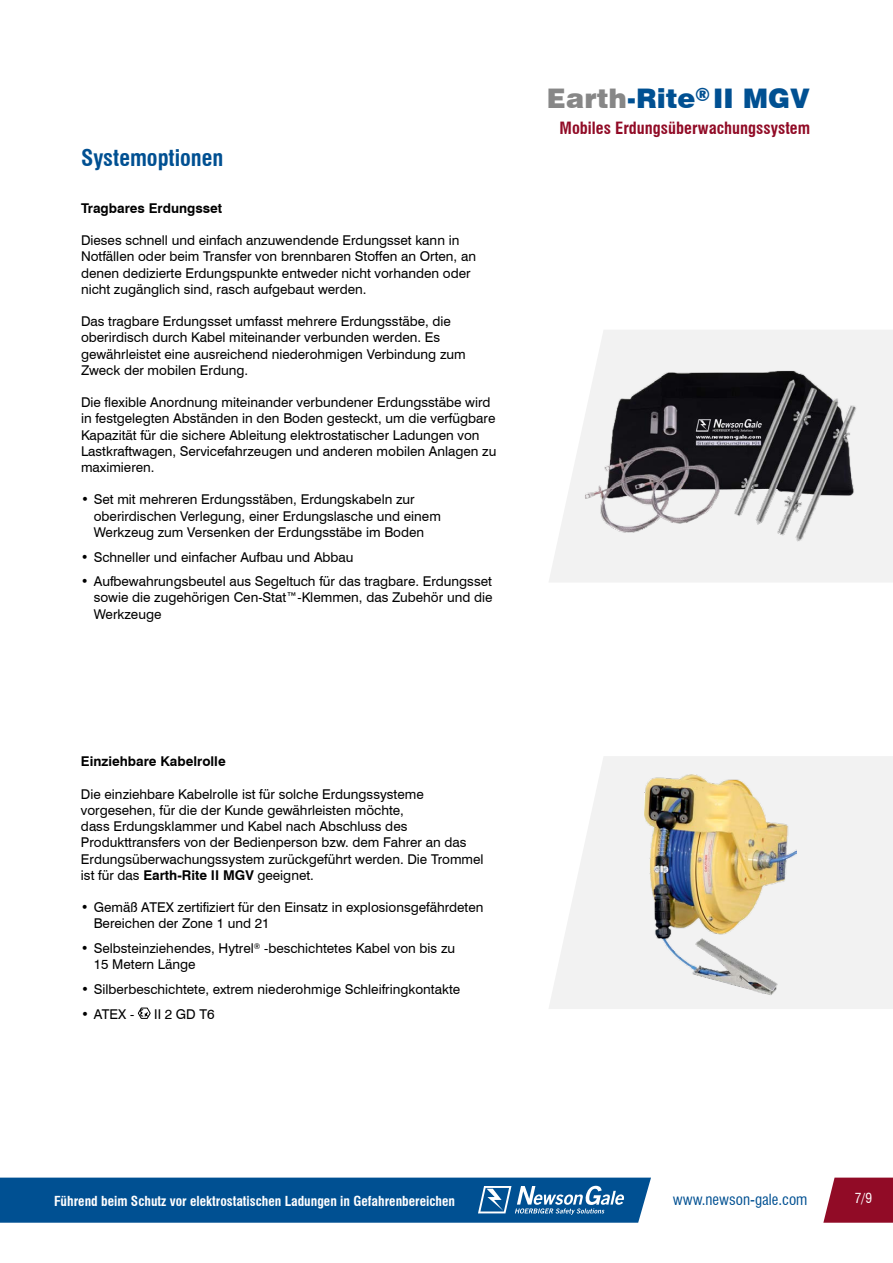
<style>
.page{position:relative;width:893px;height:1263px;background:#fff}
.page>*{position:absolute;margin:0;border:0;box-sizing:border-box;transform-origin:0 0}
.t1{font:900 27px "Swiss 721 BT";color:#005092}
.t2{font:700 condensed 22.5px "Swiss 721 BT";color:#005092}
.t3{font:900 18px "Swiss 721 BT";color:#005092}
.t4{font:700 condensed 16.5px "Swiss 721 BT";color:#910b26}
.t5{font:condensed 15px "Swiss 721 BT";color:#005092}
.t6{font:13.5px/16.2px "Swiss 721 BT";color:#000}
.t7{font:700 condensed 13.5px "Swiss 721 BT";color:#fff}
.t8{font:700 13.5px "Swiss 721 BT";color:#000}
.t9{font:condensed 13.5px "Swiss 721 BT";color:#fff}
.s1{color:#878787}
.s2{font-weight:700}
</style>
<div class="page">
<svg style="left:823px;top:1177px;width:70px;height:46px;background:#9c243c"></svg>
<svg style="left:0;top:1177px;width:651px;height:46px;background:#115b99"></svg>
<svg style="left:137px;top:1007px;width:14px;height:12px"></svg>
<svg style="left:549px;top:330px;width:344px;height:252px;fill:#f2f2f2"></svg>
<img style="left:585px;top:370px;width:272px;height:172px">
<svg style="left:549px;top:756px;width:344px;height:253px;fill:#f2f2f2"></svg>
<img style="left:645px;top:774px;width:151px;height:235px">
<h2 class="t2" style="left:81px;top:144px;width:144px">Systemoptionen</h2>
<p class="t8" style="left:81px;top:199px;width:143px">Tragbares Erdungsset</p>
<p class="t6" style="left:81px;top:232px;width:396px">Dieses schnell und einfach anzuwendende Erdungsset kann in Notfällen oder beim Transfer von brennbaren Stoffen an Orten, an denen dedizierte Erdungspunkte entweder nicht vorhanden oder nicht zugänglich sind, rasch aufgebaut werden.</p>
<p class="t6" style="left:81px;top:313px;width:386px">Das tragbare Erdungsset umfasst mehrere Erdungsstäbe, die oberirdisch durch Kabel miteinander verbunden werden. Es gewährleistet eine ausreichend niederohmigen Verbindung zum Zweck der mobilen Erdung.</p>
<p class="t6" style="left:81px;top:394px;width:417px">Die flexible Anordnung miteinander verbundener Erdungsstäbe wird in festgelegten Abständen in den Boden gesteckt, um die verfügbare Kapazität für die sichere Ableitung elektrostatischer Ladungen von Lastkraftwagen, Servicefahrzeugen und anderen mobilen Anlagen zu maximieren.</p>
<p class="t6" style="left:94px;top:491px;width:349px;text-indent:-13px">• Set mit mehreren Erdungsstäben, Erdungskabeln zur oberirdischen Verlegung, einer Erdungslasche und einem<br>Werkzeug zum Versenken der Erdungsstäbe im Boden</p>
<p class="t6" style="left:81px;top:548px;width:274px">• Schneller und einfacher Aufbau und Abbau</p>
<p class="t6" style="left:94px;top:573px;width:400px;text-align:justify;text-indent:-13px">• Aufbewahrungsbeutel aus Segeltuch für das tragbare. Erdungsset sowie die zugehörigen Cen-Stat™-Klemmen, das Zubehör und die Werkzeuge</p>
<h3 class="t3" style="left:695px;top:84px;width:16px">®</h3>
<p class="t4" style="left:560px;top:118px;width:252px">Mobiles Erdungsüberwachungssystem</p>
<h1 class="t1" style="left:547px;top:82px;width:265px"><span class="s1">Earth</span>-Rite II MGV</h1>
<p class="t8" style="left:81px;top:752px;width:146px">Einziehbare Kabelrolle</p>
<p class="t6" style="left:81px;top:785px;width:404px">Die einziehbare Kabelrolle ist für solche Erdungssysteme vorgesehen, für die der Kunde gewährleisten möchte,<br>dass Erdungsklammer und Kabel nach Abschluss des Produkttransfers von der Bedienperson bzw. dem Fahrer an das Erdungsüberwachungssystem zurückgeführt werden. Die Trommel ist für das <span class="s2">Earth-Rite II MGV</span> geeignet.</p>
<p class="t6" style="left:94px;top:899px;width:391px;text-indent:-13px">• Gemäß ATEX zertifiziert für den Einsatz in explosionsgefährdeten<br>Bereichen der Zone 1 und 21</p>
<p class="t6" style="left:94px;top:940px;width:363px;text-indent:-13px">• Selbsteinziehendes, Hytrel<sup>®</sup> -beschichtetes Kabel von bis zu<br>15 Metern Länge</p>
<p class="t6" style="left:81px;top:980px;width:381px">• Silberbeschichtete, extrem niederohmige Schleifringkontakte</p>
<p class="t6" style="left:81px;top:1005px;width:55px">• ATEX -</p>
<p class="t6" style="left:154px;top:1005px;width:62px">II 2 GD T6</p>
<p class="t7" style="left:54px;top:1193px;width:403px">Führend beim Schutz vor elektrostatischen Ladungen in Gefahrenbereichen</p>
<p class="t5" style="left:673px;top:1190px;width:136px">www.newson-gale.com</p>
<p class="t9" style="left:855px;top:1190px;width:19px">7/9</p>
</div>
